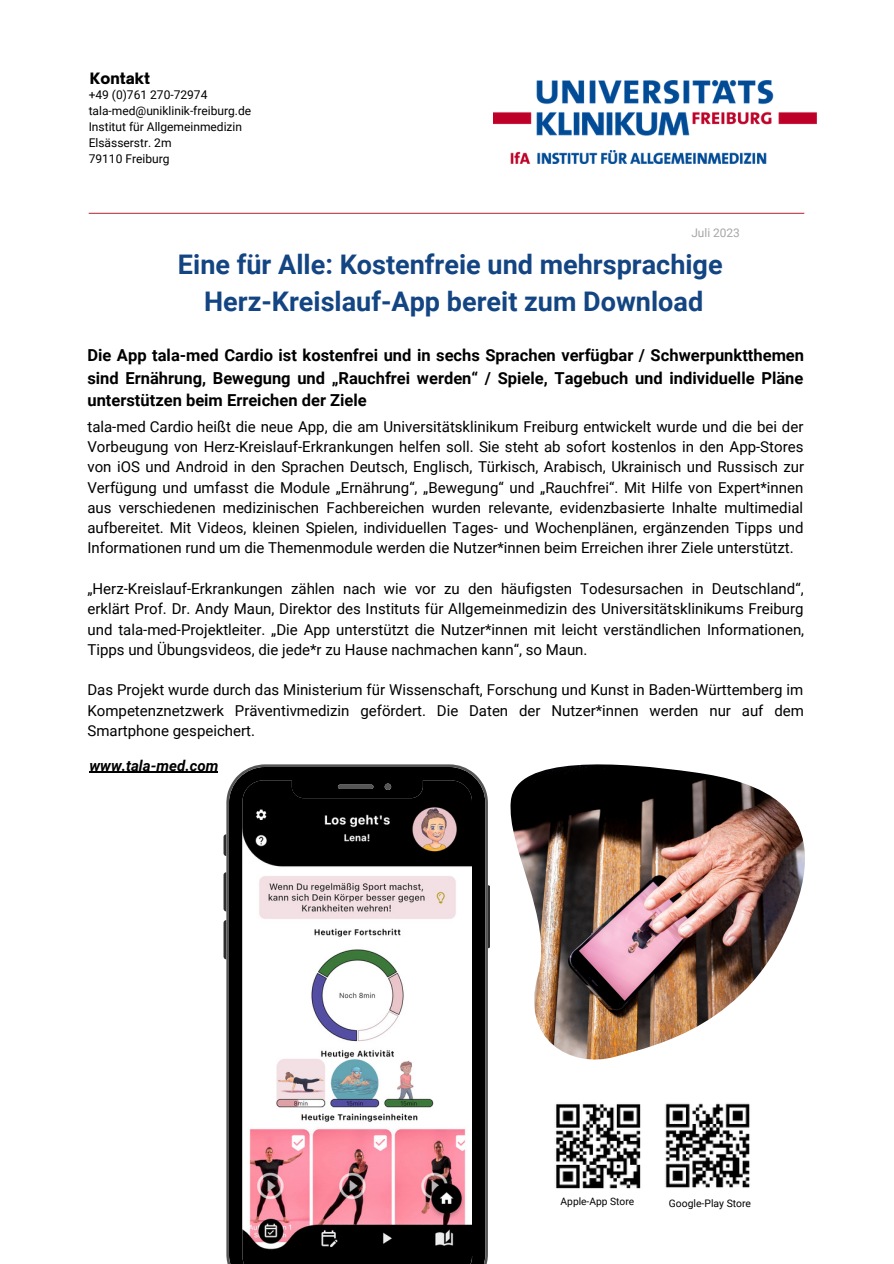
<style>
.page{position:relative;width:894px;height:1264px;background:#fff}
.page>*{position:absolute;margin:0;border:0;box-sizing:border-box;transform-origin:0 0}
.t1{font:700 27px "Roboto";color:#144583}
.t2{font:700 16.5px/22.5px "Roboto";color:#000;text-align:justify}
.t3{font:15px/20.2px "Roboto";color:#000;text-align:justify}
.t4{font:italic 700 15px "Roboto";color:#000}
.t5{font:900 15px "Open Sauce One";color:#000}
.t6{font:12px "Roboto";color:#000}
.t7{font:11.85px "Roboto";color:#a6a6a6}
.t8{font:10.35px "Roboto";color:#000}
.t9{font:10.2px "Roboto";color:#000}
</style>
<div class="page">
<hr style="left:89px;top:213px;width:715px;height:1px;background:#bc3848">
<hr style="left:89px;top:771px;width:129px;height:1px;background:#000">
<img style="left:556px;top:1103px;width:194px;height:86px">
<svg style="left:223px;top:834px;width:3px;height:22px"></svg>
<svg style="left:223px;top:872px;width:3px;height:39px"></svg>
<svg style="left:223px;top:920px;width:3px;height:39px"></svg>
<svg style="left:488px;top:885px;width:2px;height:63px"></svg>
<svg style="left:226px;top:764px;width:262px;height:499px"></svg>
<img style="left:510px;top:764px;width:295px;height:295px">
<img style="left:493px;top:80px;width:323px;height:84px">
<p class="t5" style="left:90px;top:69px;width:62px">Kontakt</p>
<p class="t6" style="left:89px;top:88px;width:120px">+49 (0)761 270-72974</p>
<p class="t6" style="left:89px;top:104px;width:164px">tala-med@uniklinik-freiburg.de</p>
<p class="t6" style="left:89px;top:120px;width:155px">Institut für Allgemeinmedizin</p>
<p class="t6" style="left:89px;top:136px;width:84px">Elsässerstr. 2m</p>
<p class="t6" style="left:89px;top:152px;width:82px">79110 Freiburg</p>
<p class="t7" style="left:691px;top:226px;width:50px">Juli 2023</p>
<p class="t1" style="left:178px;top:249px;width:546px">Eine für Alle: Kostenfreie und mehrsprachige</p>
<p class="t1" style="left:204px;top:286px;width:500px">Herz-Kreislauf-App bereit zum Download</p>
<p class="t2" style="left:87px;top:344px;width:718px">Die App tala-med Cardio ist kostenfrei und in sechs Sprachen verfügbar / Schwerpunktthemen sind Ernährung, Bewegung und „Rauchfrei werden“ / Spiele, Tagebuch und individuelle Pläne unterstützen beim Erreichen der Ziele</p>
<p class="t3" style="left:87px;top:416px;width:718px">tala-med Cardio heißt die neue App, die am Universitätsklinikum Freiburg entwickelt wurde und die bei der Vorbeugung von Herz-Kreislauf-Erkrankungen helfen soll. Sie steht ab sofort kostenlos in den App-Stores von iOS und Android in den Sprachen Deutsch, Englisch, Türkisch, Arabisch, Ukrainisch und Russisch zur Verfügung und umfasst die Module „Ernährung“, „Bewegung“ und „Rauchfrei“. Mit Hilfe von Expert*innen aus verschiedenen medizinischen Fachbereichen wurden relevante, evidenzbasierte Inhalte multimedial aufbereitet. Mit Videos, kleinen Spielen, individuellen Tages- und Wochenplänen, ergänzenden Tipps und Informationen rund um die Themenmodule werden die Nutzer*innen beim Erreichen ihrer Ziele unterstützt.</p>
<p class="t3" style="left:87px;top:578px;width:718px">„Herz-Kreislauf-Erkrankungen zählen nach wie vor zu den häufigsten Todesursachen in Deutschland“, erklärt Prof. Dr. Andy Maun, Direktor des Instituts für Allgemeinmedizin des Universitätsklinikums Freiburg und tala-med-Projektleiter. „Die App unterstützt die Nutzer*innen mit leicht verständlichen Informationen, Tipps und Übungsvideos, die jede*r zu Hause nachmachen kann“, so Maun.</p>
<p class="t3" style="left:87px;top:680px;width:717px">Das Projekt wurde durch das Ministerium für Wissenschaft, Forschung und Kunst in Baden-Württemberg im Kompetenznetzwerk Präventivmedizin gefördert. Die Daten der Nutzer*innen werden nur auf dem Smartphone gespeichert.</p>
<p class="t4" style="left:89px;top:756px;width:130px">www.tala-med.com</p>
<p class="t9" style="left:560px;top:1195px;width:75px">Apple-App Store</p>
<p class="t8" style="left:668px;top:1197px;width:84px">Google-Play Store</p>
</div>
